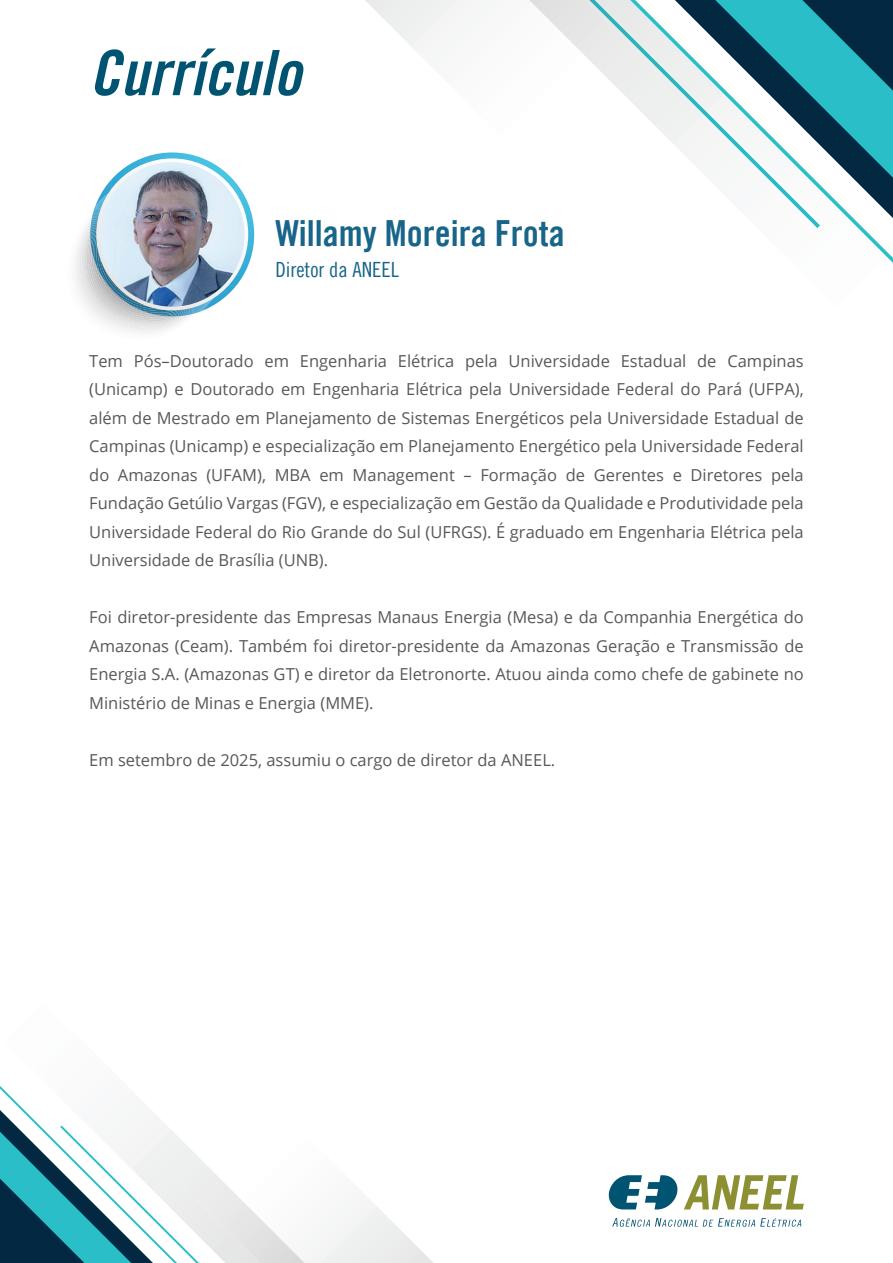
<style>
.page{position:relative;width:893px;height:1263px;background:#fff}
.page>*{position:absolute;margin:0;border:0;box-sizing:border-box;transform-origin:0 0}
.t1{font:62.55px "Trade Gothic LT Bold Cond Twenty Obl";color:#015372}
.t2{font:36px "Trade Gothic LT Pro Bd Cn 20";color:#186589}
.t3{font:21px "Trade Gothic LT Pro Cn 18";color:#186589}
.t4{font:16.5px/28.5px "Open Sans";color:#57585a;text-align:justify}
</style>
<div class="page">
<svg style="left:820px;top:0;width:73px;height:263px"></svg>
<svg style="left:633px;top:0;width:187px;height:228px"></svg>
<svg style="left:365px;top:0;width:113px;height:56px"></svg>
<img style="left:529px;top:0;width:131px;height:103px">
<svg style="left:0;top:1086px;width:433px;height:177px"></svg>
<img style="left:181px;top:1161px;width:124px;height:102px">
<svg style="left:612px;top:1218px;width:189px;height:9px"></svg>
<svg style="left:608px;top:1175px;width:196px;height:34px"></svg>
<svg style="left:75px;top:152px;width:179px;height:181px"></svg>
<svg style="left:96px;top:158px;width:152px;height:152px"></svg>
<img style="left:100px;top:162px;width:144px;height:145px;border-radius:72px">
<h1 class="t1" style="left:89px;top:35px;width:213px">Currículo</h1>
<h2 class="t2" style="left:275px;top:211px;width:291px">Willamy Moreira Frota</h2>
<p class="t3" style="left:275px;top:257px;width:125px">Diretor da ANEEL</p>
<p class="t4" style="left:89px;top:346px;width:716px">Tem Pós–Doutorado em Engenharia Elétrica pela Universidade Estadual de Campinas (Unicamp) e Doutorado em Engenharia Elétrica pela Universidade Federal do Pará (UFPA), além de Mestrado em Planejamento de Sistemas Energéticos pela Universidade Estadual de Campinas (Unicamp) e especialização em Planejamento Energético pela Universidade Federal do Amazonas (UFAM), MBA em Management – Formação de Gerentes e Diretores pela Fundação Getúlio Vargas (FGV), e especialização em Gestão da Qualidade e Produtividade pela Universidade Federal do Rio Grande do Sul (UFRGS). É graduado em Engenharia Elétrica pela Universidade de Brasília (UNB).</p>
<p class="t4" style="left:89px;top:602px;width:716px">Foi diretor-presidente das Empresas Manaus Energia (Mesa) e da Companhia Energética do Amazonas (Ceam). Também foi diretor-presidente da Amazonas Geração e Transmissão de Energia S.A. (Amazonas GT) e diretor da Eletronorte. Atuou ainda como chefe de gabinete no Ministério de Minas e Energia (MME).</p>
<p class="t4" style="left:89px;top:745px;width:468px">Em setembro de 2025, assumiu o cargo de diretor da ANEEL.</p>
</div>
